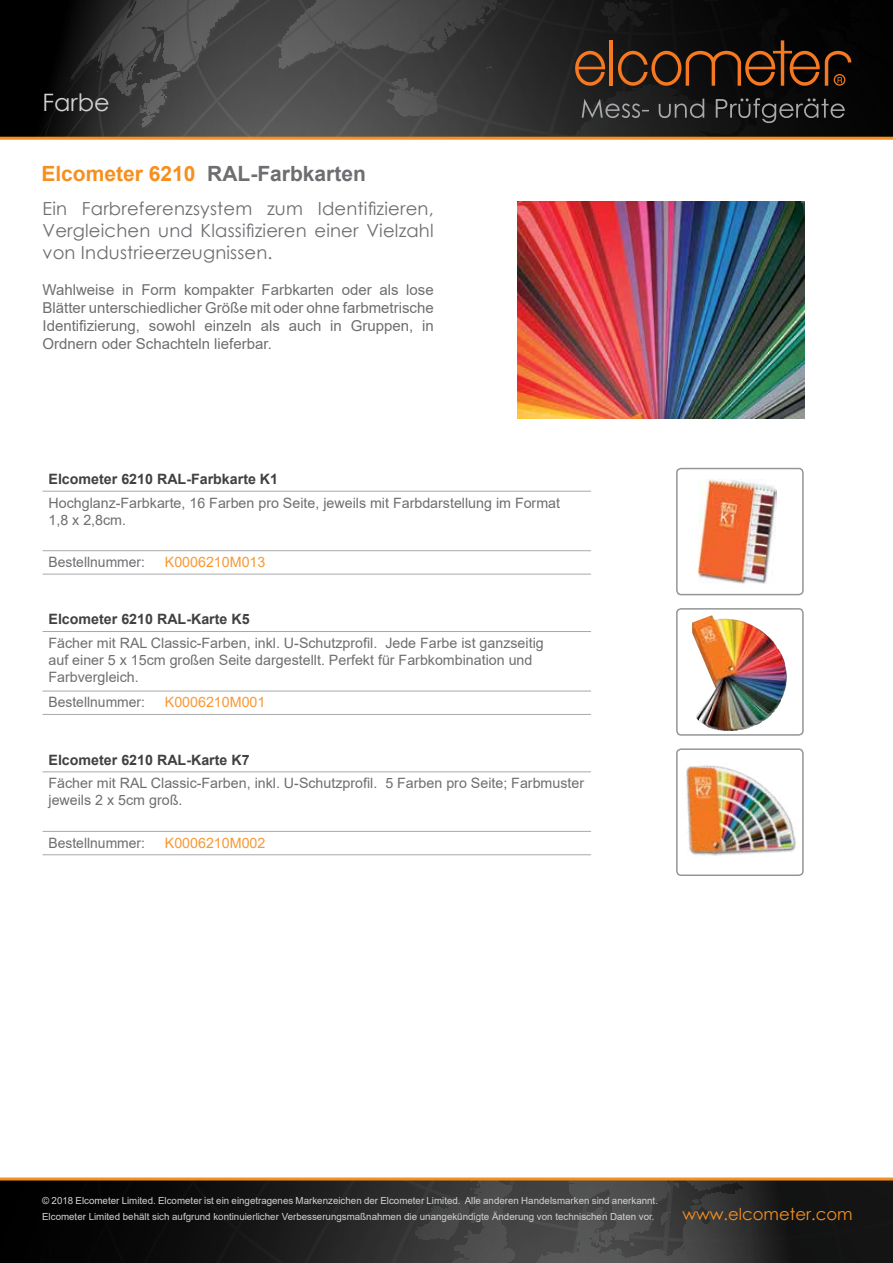
<style>
.page{position:relative;width:893px;height:1263px;background:#fff}
.page>*{position:absolute;margin:0;border:0;box-sizing:border-box;transform-origin:0 0}
.t1{font:24px "Century Gothic";color:#d1d3d4}
.t2{font:700 21px "Arial";color:#6d6e71}
.t3{font:18px/21.6px "Century Gothic";letter-spacing:.01em;color:#6d6e71;text-align:justify}
.t4{font:16.5px "Century Gothic";color:#f78f1e}
.t5{font:15px/18px "Arial";color:#6d6e71;text-align:justify}
.t6{font:14.25px/17.1px "Arial";color:#6d6e71}
.t7{font:700 14.25px "Arial";color:#414042}
.t8{font:14.25px "Arial";color:#f89834}
.t9{font:9.75px/15.9px "Arial";color:#d1d3d4}
.s1{color:#f78f1e}
</style>
<div class="page">
<div style="left:0;top:0;width:893px;height:138px;background:#000"></div>
<svg style="left:34px;top:0;width:859px;height:137px;background:#383737"></svg>
<hr style="left:609px;top:40px;width:4px;height:46px;background:#f47920">
<svg style="left:575px;top:51px;width:30px;height:35px"></svg>
<svg style="left:618px;top:0;width:275px;height:86px"></svg>
<svg style="left:582px;top:98px;width:263px;height:25px"></svg>
<hr style="left:0;top:137px;width:893px;height:3px;background:#f78f1e">
<svg style="left:0;top:1180px;width:893px;height:83px;background:#272626"></svg>
<hr style="left:0;top:1177px;width:893px;height:3px;background:#f78f1e">
<img style="left:517px;top:202px;width:287px;height:216px">
<img style="left:698px;top:479px;width:79px;height:105px">
<div style="left:676px;top:468px;width:128px;height:127px;border:2px solid #939598;border-radius:4px"></div>
<img style="left:692px;top:615px;width:82px;height:116px">
<div style="left:676px;top:608px;width:128px;height:128px;border:2px solid #939598;border-radius:4px"></div>
<img style="left:686px;top:765px;width:110px;height:91px">
<div style="left:676px;top:748px;width:128px;height:128px;border:2px solid #939598;border-radius:4px"></div>
<hr style="left:43px;top:491px;width:548px;height:1px;background:#a7a9ac">
<hr style="left:43px;top:550px;width:548px;height:1px;background:#a7a9ac">
<hr style="left:43px;top:574px;width:548px;height:1px;background:#a7a9ac">
<hr style="left:43px;top:631px;width:548px;height:1px;background:#a7a9ac">
<hr style="left:43px;top:691px;width:548px;height:1px;background:#a7a9ac">
<hr style="left:43px;top:714px;width:548px;height:1px;background:#a7a9ac">
<hr style="left:43px;top:772px;width:548px;height:1px;background:#a7a9ac">
<hr style="left:43px;top:831px;width:548px;height:1px;background:#a7a9ac">
<hr style="left:43px;top:854px;width:548px;height:1px;background:#a7a9ac">
<h1 class="t1" style="left:43px;top:86px;width:69px">Farbe</h1>
<h2 class="t2" style="left:41px;top:159px;width:326px"><span class="s1">Elcometer 6210</span> RAL-Farbkarten</h2>
<p class="t3" style="left:43px;top:198px;width:393px">Ein Farbreferenzsystem zum Identifizieren, Vergleichen und Klassifizieren einer Vielzahl von Industrieerzeugnissen.</p>
<p class="t5" style="left:43px;top:280px;width:393px">Wahlweise in Form kompakter Farbkarten oder als lose Blätter unterschiedlicher Größe mit oder ohne farbmetrische Identifizierung, sowohl einzeln als auch in Gruppen, in Ordnern oder Schachteln lieferbar.</p>
<p class="t7" style="left:49px;top:469px;width:231px">Elcometer 6210 RAL-Farbkarte K1</p>
<p class="t6" style="left:49px;top:494px;width:513px">Hochglanz-Farbkarte, 16 Farben pro Seite, jeweils mit Farbdarstellung im Format<br>1,8 x 2,8cm.</p>
<p class="t6" style="left:49px;top:553px;width:98px">Bestellnummer:</p>
<p class="t8" style="left:165px;top:552px;width:102px">K0006210M013</p>
<p class="t7" style="left:49px;top:609px;width:203px">Elcometer 6210 RAL-Karte K5</p>
<p class="t6" style="left:49px;top:634px;width:497px">Fächer mit RAL Classic-Farben, inkl. U-Schutzprofil. Jede Farbe ist ganzseitig auf einer 5 x 15cm großen Seite dargestellt. Perfekt für Farbkombination und<br>Farbvergleich.</p>
<p class="t6" style="left:49px;top:694px;width:98px">Bestellnummer:</p>
<p class="t8" style="left:165px;top:693px;width:102px">K0006210M001</p>
<p class="t7" style="left:49px;top:750px;width:203px">Elcometer 6210 RAL-Karte K7</p>
<p class="t6" style="left:49px;top:774px;width:537px">Fächer mit RAL Classic-Farben, inkl. U-Schutzprofil. 5 Farben pro Seite; Farbmuster jeweils 2 x 5cm groß.</p>
<p class="t6" style="left:49px;top:834px;width:98px">Bestellnummer:</p>
<p class="t8" style="left:165px;top:833px;width:102px">K0006210M002</p>
<p class="t9" style="left:42px;top:1192px;width:617px">© 2018 Elcometer Limited. Elcometer ist ein eingetragenes Markenzeichen der Elcometer Limited. Alle anderen Handelsmarken sind anerkannt.<br>Elcometer Limited behält sich aufgrund kontinuierlicher Verbesserungsmaßnahmen die unangekündigte Änderung von technischen Daten vor.</p>
<p class="t4" style="left:682px;top:1202px;width:172px">www.elcometer.com</p>
</div>
